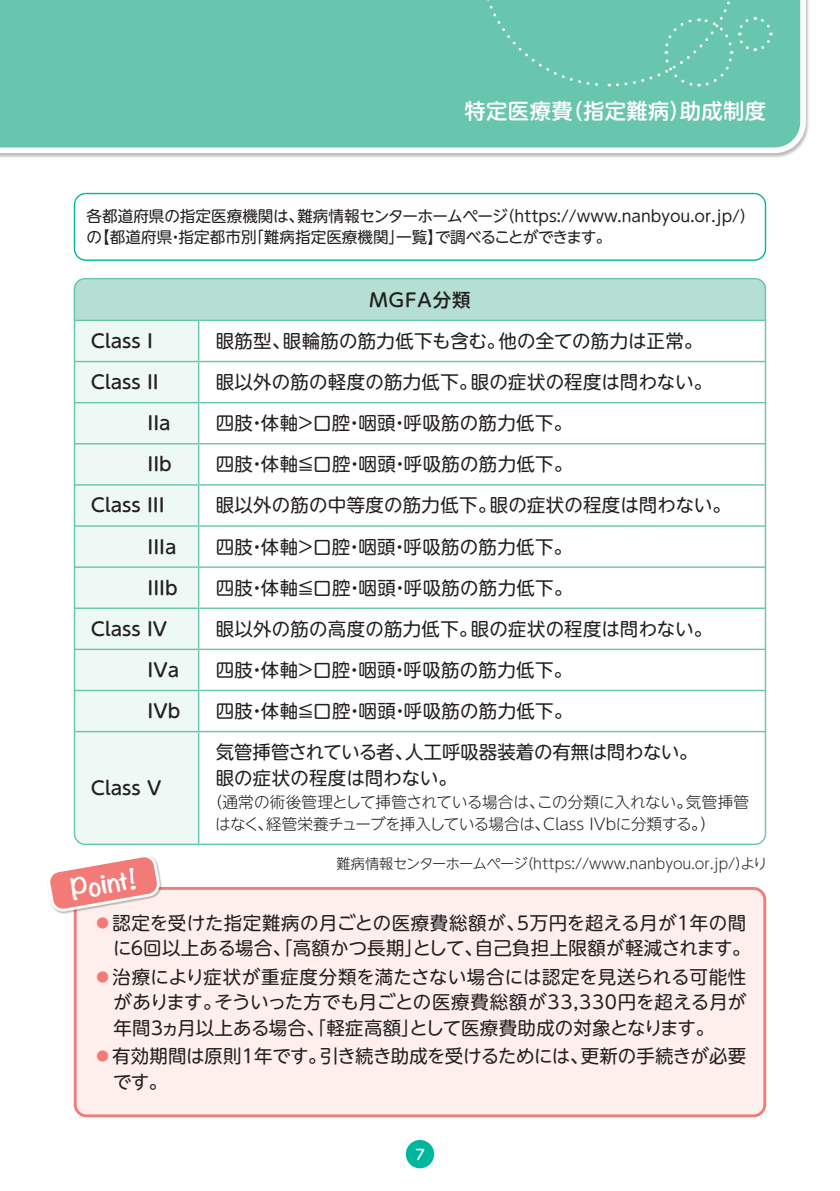
<style>
.page{position:relative;width:840px;height:1191px;background:#fff}
.page>*{position:absolute;margin:0;border:0;box-sizing:border-box;transform-origin:0 0}
.t1{font:700 25.6px "Noteworthy";color:#fff}
.t2{font:500 21.2px "UD Shin M Go Pro";letter-spacing:.02em;color:#fff}
.t3{font:18.4px/25.6px "UD Shin M Go Pro";letter-spacing:.01em;color:#231f20;text-align:right}
.t4{font:500 18.4px "UD Shin M Go Pro";color:#231f20}
.t5{font:18.4px/25.6px "UD Shin M Go Pro";letter-spacing:-.015em;color:#231f20}
.t6{font:15.6px/21.2px "UD Shin M Go Pro";color:#231f20}
.t7{font:300 15.6px/22.6px "UD Shin M Go Pro";letter-spacing:-.015em;color:#231f20}
.t8{font:300 14.2px "UD Shin M Go Pro";color:#231f20}
.t9{font:500 14.2px "UD Shin M Go Pro";color:#fff}
.s1{color:#f27a77}
</style>
<div class="page">
<svg style="left:0;top:0;width:808px;height:156px;background:#72c8b3"></svg>
<div style="left:478px;top:0;width:295px;height:88px;background:#68c5ae"></div>
<div style="left:75px;top:888px;width:689px;height:227px;background:#feefed;border-radius:11px"></div>
<div style="left:74px;top:887px;width:691px;height:230px;border:3px solid #f27a77;border-radius:11px"></div>
<div style="left:47px;top:855px;width:115px;height:59px;background:#231f20;opacity:.3"></div>
<svg style="left:48px;top:855px;width:111px;height:56px"></svg>
<div style="left:74px;top:279px;width:691px;height:41px;background:#b5dfd3"></div>
<div style="left:74px;top:321px;width:124px;height:522px;background:#eef8f5"></div>
<svg style="left:199px;top:321px;width:566px;height:522px"></svg>
<hr style="left:74px;top:320px;width:124px;height:1px;background:#68c5ae">
<hr style="left:198px;top:320px;width:567px;height:1px;background:#68c5ae">
<hr style="left:198px;top:321px;width:1px;height:40px;background:#68c5ae">
<hr style="left:74px;top:361px;width:124px;height:1px;background:#68c5ae">
<hr style="left:198px;top:361px;width:567px;height:1px;background:#68c5ae">
<hr style="left:198px;top:362px;width:1px;height:40px;background:#68c5ae">
<hr style="left:74px;top:402px;width:124px;height:1px;background:#68c5ae">
<hr style="left:198px;top:402px;width:567px;height:1px;background:#68c5ae">
<hr style="left:198px;top:403px;width:1px;height:40px;background:#68c5ae">
<hr style="left:74px;top:443px;width:124px;height:1px;background:#68c5ae">
<hr style="left:198px;top:443px;width:567px;height:1px;background:#68c5ae">
<hr style="left:198px;top:444px;width:1px;height:40px;background:#68c5ae">
<hr style="left:74px;top:484px;width:124px;height:1px;background:#68c5ae">
<hr style="left:198px;top:484px;width:567px;height:1px;background:#68c5ae">
<hr style="left:198px;top:485px;width:1px;height:40px;background:#68c5ae">
<hr style="left:74px;top:525px;width:124px;height:2px;background:#68c5ae">
<hr style="left:198px;top:525px;width:567px;height:2px;background:#68c5ae">
<hr style="left:198px;top:527px;width:1px;height:39px;background:#68c5ae">
<hr style="left:74px;top:566px;width:124px;height:2px;background:#68c5ae">
<hr style="left:198px;top:566px;width:567px;height:2px;background:#68c5ae">
<hr style="left:198px;top:568px;width:1px;height:39px;background:#68c5ae">
<hr style="left:74px;top:607px;width:124px;height:2px;background:#68c5ae">
<hr style="left:198px;top:607px;width:567px;height:2px;background:#68c5ae">
<hr style="left:198px;top:609px;width:1px;height:39px;background:#68c5ae">
<hr style="left:74px;top:648px;width:124px;height:2px;background:#68c5ae">
<hr style="left:198px;top:648px;width:567px;height:2px;background:#68c5ae">
<hr style="left:198px;top:650px;width:1px;height:40px;background:#68c5ae">
<hr style="left:74px;top:690px;width:124px;height:1px;background:#68c5ae">
<hr style="left:198px;top:690px;width:567px;height:1px;background:#68c5ae">
<hr style="left:198px;top:691px;width:1px;height:40px;background:#68c5ae">
<hr style="left:74px;top:731px;width:124px;height:1px;background:#68c5ae">
<hr style="left:198px;top:731px;width:567px;height:1px;background:#68c5ae">
<hr style="left:198px;top:732px;width:1px;height:111px;background:#68c5ae">
<div style="left:74px;top:193px;width:691px;height:68px;border:1px solid #00b79d;border-radius:11px"></div>
<div style="left:405px;top:1140px;width:29px;height:28px;background:#00b79d;border-radius:50%"></div>
<p class="t2" style="left:464px;top:94px;width:303px">特定医療費（指定難病）助成制度</p>
<p class="t6" style="left:86px;top:205px;width:669px">各都道府県の指定医療機関は、難病情報センターホームページ（https://www.nanbyou.or.jp/）の【都道府県・指定都市別「難病指定医療機関」一覧】で調べることができます。</p>
<p class="t4" style="left:369px;top:284px;width:103px">MGFA分類</p>
<p class="t4" style="left:91px;top:326px;width:63px">Class I</p>
<p class="t3" style="left:215px;top:327px;width:488px">眼筋型、眼輪筋の筋力低下も含む。他の全ての筋力は正常。</p>
<p class="t4" style="left:91px;top:367px;width:69px">Class II</p>
<p class="t3" style="left:215px;top:368px;width:498px">眼以外の筋の軽度の筋力低下。眼の症状の程度は問わない。</p>
<p class="t4" style="left:147px;top:408px;width:25px">IIa</p>
<p class="t3" style="left:215px;top:409px;width:358px">四肢・体軸＞口腔・咽頭・呼吸筋の筋力低下。</p>
<p class="t4" style="left:147px;top:449px;width:26px">IIb</p>
<p class="t3" style="left:215px;top:450px;width:358px">四肢・体軸≦口腔・咽頭・呼吸筋の筋力低下。</p>
<p class="t4" style="left:91px;top:490px;width:75px">Class III</p>
<p class="t3" style="left:215px;top:492px;width:516px">眼以外の筋の中等度の筋力低下。眼の症状の程度は問わない。</p>
<p class="t4" style="left:147px;top:531px;width:30px">IIIa</p>
<p class="t3" style="left:215px;top:533px;width:358px">四肢・体軸＞口腔・咽頭・呼吸筋の筋力低下。</p>
<p class="t4" style="left:147px;top:573px;width:32px">IIIb</p>
<p class="t3" style="left:215px;top:574px;width:358px">四肢・体軸≦口腔・咽頭・呼吸筋の筋力低下。</p>
<p class="t4" style="left:91px;top:614px;width:78px">Class IV</p>
<p class="t3" style="left:215px;top:615px;width:498px">眼以外の筋の高度の筋力低下。眼の症状の程度は問わない。</p>
<p class="t4" style="left:147px;top:655px;width:33px">IVa</p>
<p class="t3" style="left:215px;top:656px;width:358px">四肢・体軸＞口腔・咽頭・呼吸筋の筋力低下。</p>
<p class="t4" style="left:147px;top:696px;width:34px">IVb</p>
<p class="t3" style="left:215px;top:697px;width:358px">四肢・体軸≦口腔・咽頭・呼吸筋の筋力低下。</p>
<p class="t4" style="left:91px;top:772px;width:72px">Class V</p>
<h1 class="t1" style="left:67px;top:867px;width:68px;rotate:-10deg">Point!</h1>
<p class="t3" style="left:215px;top:738px;width:483px;text-align:left">気管挿管されている者、人工呼吸器装着の有無は問わない。眼の症状の程度は問わない。</p>
<p class="t7" style="left:215px;top:789px;width:535px;text-indent:-8px">（通常の術後管理として挿管されている場合は、この分類に入れない。気管挿管はなく、経管栄養チューブを挿入している場合は、Class IVbに分類する。）</p>
<p class="t8" style="left:336px;top:852px;width:432px">難病情報センターホームページ（https://www.nanbyou.or.jp/）より</p>
<p class="t3" style="left:94px;top:909px;width:658px"><span class="s1">◦</span>認定を受けた指定難病の月ごとの医療費総額が、５万円を超える月が1年の間に６回以上ある場合、「高額かつ長期」として、自己負担上限額が軽減されます。</p>
<p class="t3" style="left:113px;top:963px;width:634px;text-align:justify;text-indent:-20px"><span class="s1">◦</span>治療により症状が重症度分類を満たさない場合には認定を見送られる可能性があります。そういった方でも月ごとの医療費総額が33,330円を超える月が年間３ヵ月以上ある場合、「軽症高額」として医療費助成の対象となります。</p>
<p class="t5" style="left:113px;top:1042px;width:634px;text-indent:-19px"><span class="s1">◦</span>有効期間は原則1年です。引き続き助成を受けるためには、更新の手続きが必要です。</p>
<p class="t9" style="left:415px;top:1143px;width:11px">7</p>
</div>
